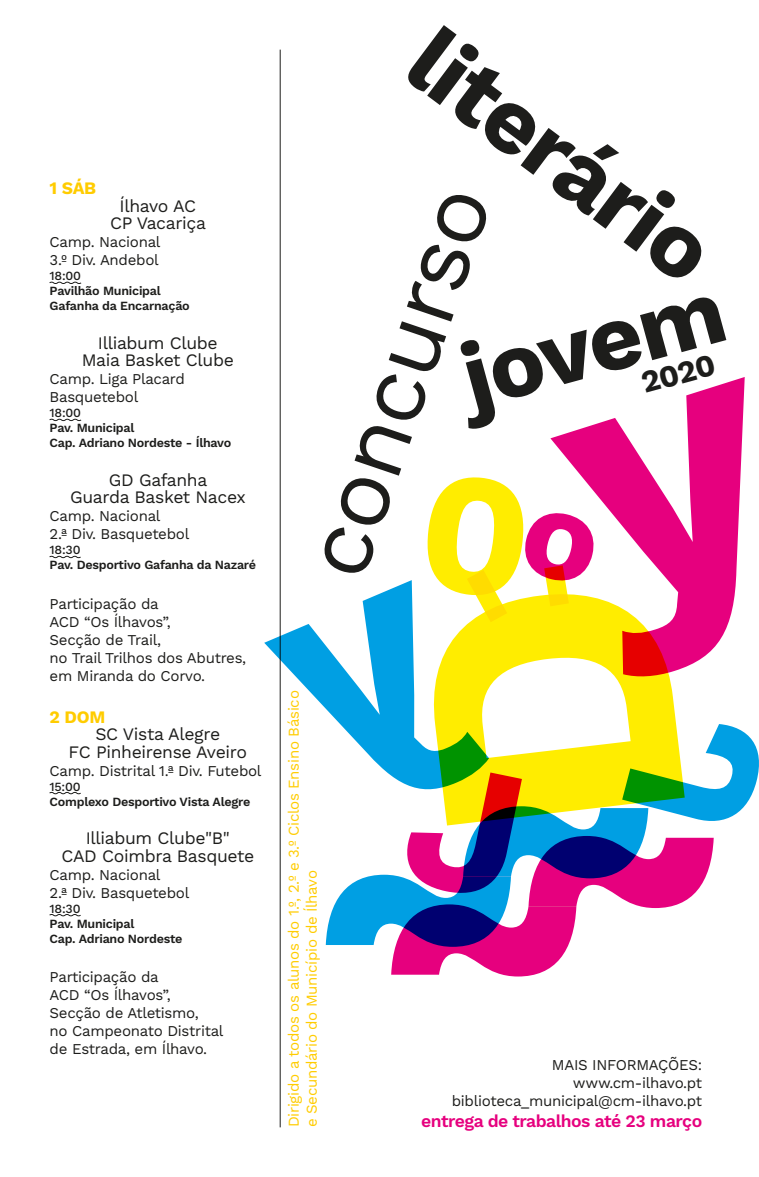
<style>
.page{position:relative;width:759px;height:1177px;background:#fff}
.page>*{position:absolute;margin:0;border:0;box-sizing:border-box;transform-origin:0 0}
.t1{font:700 93.25px "Work Sans";color:#1d1d1b}
.t2{font:93.25px "Work Sans";color:#1d1d1b}
.t3{font:700 31px "Work Sans";color:#1d1d1b}
.t4{font:17.5px/17.5px "Work Sans";letter-spacing:-.02em;color:#1d1d1b;text-align:center}
.t5{font:600 17.5px "Work Sans";letter-spacing:-.03em;color:#e6007e}
.t6{font:700 17.5px "Work Sans";letter-spacing:-.02em;color:#fc0}
.t7{font:15px/18px "Work Sans";letter-spacing:-.02em;color:#1d1d1b}
.t8{font:15px/18px "Work Sans";letter-spacing:-.02em;color:#fc0}
.t9{font:600 12.5px/15px "Work Sans";letter-spacing:-.02em;color:#1d1d1b}
.t10{font:500 12.5px "Work Sans";letter-spacing:-.02em;color:#1d1d1b}
</style>
<div class="page">
<hr style="left:279px;top:50px;width:1px;height:1077px;background:#1d1d1b">
<svg style="left:49px;top:281px;width:33px;height:3px"></svg>
<svg style="left:49px;top:418px;width:33px;height:3px"></svg>
<svg style="left:49px;top:555px;width:32px;height:3px"></svg>
<svg style="left:49px;top:791px;width:32px;height:3px"></svg>
<svg style="left:49px;top:914px;width:32px;height:2px"></svg>
<svg style="left:489px;top:622px;width:187px;height:102px"></svg>
<svg style="left:550px;top:377px;width:194px;height:299px"></svg>
<svg style="left:264px;top:580px;width:225px;height:209px"></svg>
<svg style="left:427px;top:477px;width:166px;height:145px"></svg>
<svg style="left:325px;top:724px;width:433px;height:252px"></svg>
<p class="t6" style="left:50px;top:178px;width:48px">1 SÁB</p>
<p class="t4" style="left:110px;top:198px;width:97px">Ílhavo AC<br>CP Vacariça</p>
<p class="t7" style="left:50px;top:234px;width:112px">Camp. Nacional<br>3.º Div. Andebol</p>
<p class="t10" style="left:50px;top:269px;width:33px">18:00</p>
<p class="t9" style="left:50px;top:284px;width:142px">Pavilhão Municipal<br>Gafanha da Encarnação</p>
<p class="t4" style="left:82px;top:335px;width:154px">Illiabum Clube<br>Maia Basket Clube</p>
<p class="t7" style="left:50px;top:371px;width:137px">Camp. Liga Placard<br>Basquetebol</p>
<p class="t10" style="left:50px;top:406px;width:33px">18:00</p>
<p class="t9" style="left:50px;top:421px;width:183px">Pav. Municipal<br>Cap. Adriano Nordeste - Ílhavo</p>
<p class="t4" style="left:70px;top:472px;width:177px">GD Gafanha<br>Guarda Basket Nacex</p>
<p class="t7" style="left:50px;top:508px;width:141px">Camp. Nacional<br>2.ª Div. Basquetebol</p>
<p class="t10" style="left:50px;top:543px;width:32px">18:30</p>
<p class="t9" style="left:50px;top:558px;width:208px">Pav. Desportivo Gafanha da Nazaré</p>
<p class="t7" style="left:50px;top:595px;width:198px">Participação da<br>ACD “Os Ílhavos”,<br>Secção de Trail,<br>no Trail Trilhos dos Abutres, em Miranda do Corvo.</p>
<p class="t6" style="left:50px;top:706px;width:57px">2 DOM</p>
<p class="t4" style="left:69px;top:726px;width:180px">SC Vista Alegre<br>FC Pinheirense Aveiro</p>
<p class="t7" style="left:50px;top:762px;width:213px">Camp. Distrital 1.ª Div. Futebol</p>
<p class="t10" style="left:50px;top:779px;width:32px">15:00</p>
<p class="t9" style="left:50px;top:794px;width:202px">Complexo Desportivo Vista Alegre</p>
<p class="t4" style="left:61px;top:830px;width:194px">Illiabum Clube"B"<br>CAD Coimbra Basquete</p>
<p class="t7" style="left:50px;top:866px;width:141px">Camp. Nacional<br>2.ª Div. Basquetebol</p>
<p class="t10" style="left:50px;top:901px;width:32px">18:30</p>
<p class="t9" style="left:50px;top:916px;width:134px">Pav. Municipal<br>Cap. Adriano Nordeste</p>
<p class="t7" style="left:50px;top:968px;width:175px">Participação da<br>ACD “Os Ílhavos”,<br>Secção de Atletismo,<br>no Campeonato Distrital de Estrada, em Ílhavo.</p>
<h1 class="t1" style="left:451px;top:6px;width:356px;rotate:37deg">literário</h1>
<h1 class="t2" style="left:279px;top:555px;width:408px;rotate:-71deg">concurso</h1>
<h1 class="t1" style="left:450px;top:326px;width:270px;rotate:-15deg">jovem</h1>
<h2 class="t3" style="left:637px;top:366px;width:77px;rotate:-15deg">2020</h2>
<p class="t8" style="left:285px;top:1127px;width:438px;rotate:-90deg">Dirigido a todos os alunos do 1.º, 2.º e 3.º Ciclos Ensino Básico e Secundário do Município de Ílhavo</p>
<p class="t7" style="left:451px;top:1056px;width:252px;text-align:right">MAIS INFORMAÇÕES: www.cm-ilhavo.pt biblioteca_municipal@cm-ilhavo.pt</p>
<p class="t5" style="left:421px;top:1111px;width:282px">entrega de trabalhos até 23 março</p>
</div>
